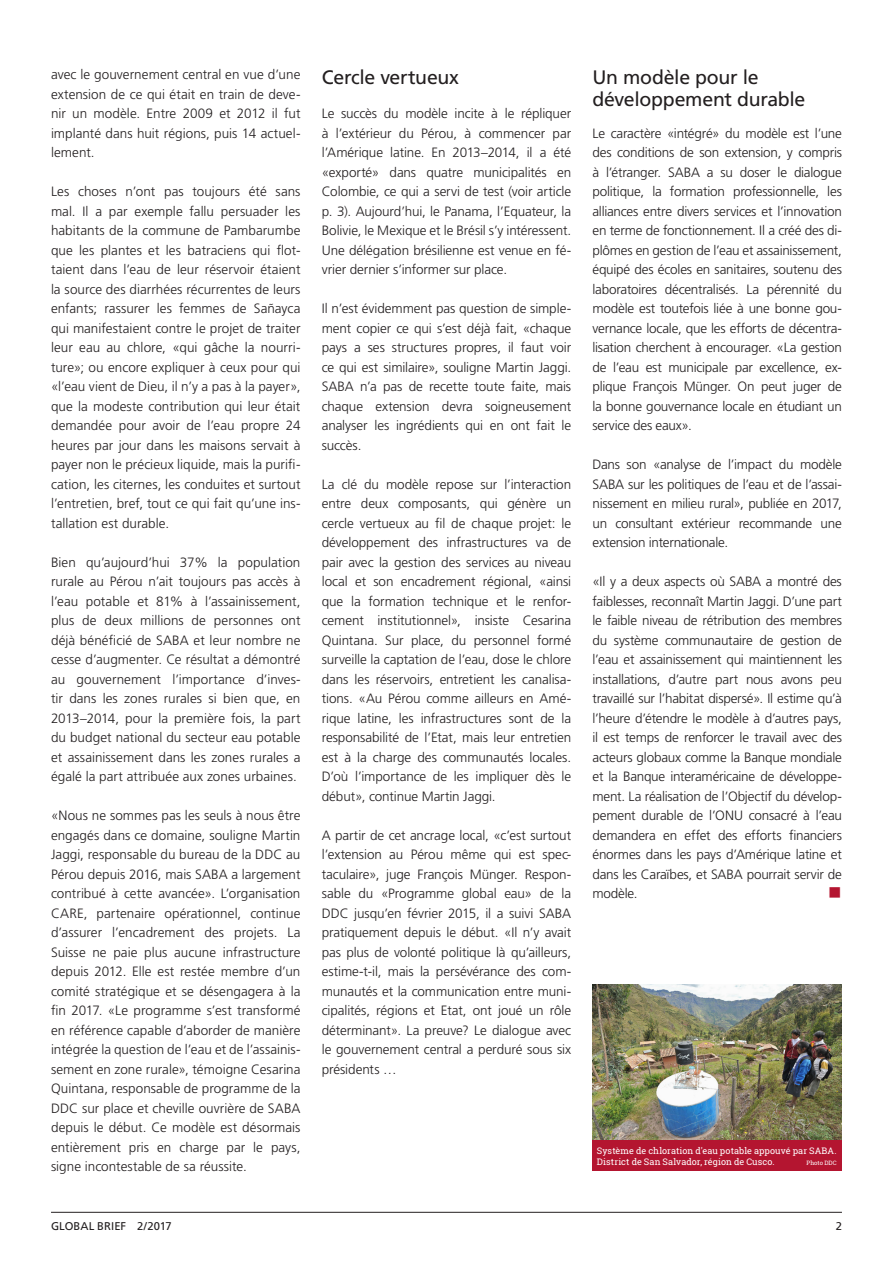
<style>
.page{position:relative;width:893px;height:1263px;background:#fff}
.page>*{position:absolute;margin:0;border:0;box-sizing:border-box;transform-origin:0 0}
.Titel{font:19.5px/22.5px "Frutiger LT Pro";letter-spacing:-.015em;color:#231f20}
.Lauftext{font:18px "Wingdings";color:#b41530}
.Lauftext-2{font:300 13.5px/19.5px "Frutiger LT Pro";letter-spacing:-.005em;color:#231f20;text-align:justify}
.Lauftext-3{font:11.25px "Frutiger LT Pro";letter-spacing:.005em;color:#231f20}
.Bildlegende{font:9px/11.2px "Roboto Slab";letter-spacing:.01em;color:#fff}
.Bildlegende-2{font:6px "Roboto Slab";color:#fff}
</style>
<div class="page">
<hr style="left:51px;top:1212px;width:791px;height:1px;background:#231f20">
<img style="left:592px;top:985px;width:250px;height:156px">
<div style="left:592px;top:1141px;width:250px;height:30px;background:#b41530"></div>
<p class="Lauftext-2" style="left:51px;top:65px;width:251px">avec le gouvernement central en vue d’une extension de ce qui était en train de deve&shy;nir un modèle. Entre 2009 et 2012 il fut implanté dans huit régions, puis 14 actuel&shy;lement.</p>
<p class="Lauftext-2" style="left:51px;top:182px;width:251px">Les choses n’ont pas toujours été sans mal. Il a par exemple fallu persuader les habitants de la commune de Pambarumbe que les plantes et les batraciens qui flot&shy;taient dans l’eau de leur réservoir étaient la source des diarrhées récurrentes de leurs enfants; rassurer les femmes de Sañayca qui manifestaient contre le projet de traiter leur eau au chlore, «qui gâche la nourri&shy;ture»; ou encore expliquer à ceux pour qui «l’eau vient de Dieu, il n’y a pas à la payer», que la modeste contribution qui leur était demandée pour avoir de l’eau propre 24 heures par jour dans les maisons servait à payer non le précieux liquide, mais la purifi&shy;cation, les citernes, les conduites et surtout l’entretien, bref, tout ce qui fait qu’une ins&shy;tallation est durable.</p>
<p class="Lauftext-2" style="left:51px;top:552px;width:251px">Bien qu’aujourd’hui 37% la population rurale au Pérou n’ait toujours pas accès à l’eau potable et 81% à l’assainissement, plus de deux millions de personnes ont déjà bénéficié de SABA et leur nombre ne cesse d’augmenter. Ce résultat a démontré au gouvernement l’importance d’inves&shy;tir dans les zones rurales si bien que, en 2013–2014, pour la première fois, la part du budget national du secteur eau potable et assainissement dans les zones rurales a égalé la part attribuée aux zones urbaines.</p>
<p class="Lauftext-2" style="left:51px;top:806px;width:251px">«Nous ne sommes pas les seuls à nous être engagés dans ce domaine, souligne Martin Jaggi, responsable du bureau de la DDC au Pérou depuis 2016, mais SABA a largement contribué à cette avancée». L’organisation CARE, partenaire opérationnel, continue d’assurer l’encadrement des projets. La Suisse ne paie plus aucune infrastructure depuis 2012. Elle est restée membre d’un comité stratégique et se désengagera à la fin 2017. «Le programme s’est transformé en référence capable d’aborder de manière intégrée la question de l’eau et de l’assainis&shy;sement en zone rurale», témoigne Cesarina Quintana, responsable de programme de la DDC sur place et cheville ouvrière de SABA depuis le début. Ce modèle est désormais entièrement pris en charge par le pays, signe incontestable de sa réussite.</p>
<p class="Titel" style="left:322px;top:66px;width:139px">Cercle vertueux</p>
<p class="Lauftext-2" style="left:322px;top:104px;width:251px">Le succès du modèle incite à le répliquer à l’extérieur du Pérou, à commencer par l’Amérique latine. En 2013–2014, il a été «exporté» dans quatre municipalités en Colombie, ce qui a servi de test (voir article p. 3). Aujourd’hui, le Panama, l’Equateur, la Bolivie, le Mexique et le Brésil s’y intéressent.<br>Une délégation brésilienne est venue en fé&shy;vrier dernier s’informer sur place.</p>
<p class="Lauftext-2" style="left:322px;top:299px;width:251px">Il n’est évidemment pas question de simple&shy;ment copier ce qui s’est déjà fait, «chaque pays a ses structures propres, il faut voir ce qui est similaire», souligne Martin Jaggi.<br>SABA n’a pas de recette toute faite, mais chaque extension devra soigneusement analyser les ingrédients qui en ont fait le succès.</p>
<p class="Lauftext-2" style="left:322px;top:474px;width:251px">La clé du modèle repose sur l’interaction entre deux composants, qui génère un cercle vertueux au fil de chaque projet: le développement des infrastructures va de pair avec la gestion des services au niveau local et son encadrement régional, «ainsi que la formation technique et le renfor&shy;cement institutionnel», insiste Cesarina Quintana. Sur place, du personnel formé surveille la captation de l’eau, dose le chlore dans les réservoirs, entretient les canalisa&shy;tions. «Au Pérou comme ailleurs en Amé&shy;rique latine, les infrastructures sont de la responsabilité de l’Etat, mais leur entretien est à la charge des communautés locales.<br>D’où l’importance de les impliquer dès le début», continue Martin Jaggi.</p>
<p class="Lauftext-2" style="left:322px;top:825px;width:251px">A partir de cet ancrage local, «c’est surtout l’extension au Pérou même qui est spec&shy;taculaire», juge François Münger. Respon&shy;sable du «Programme global eau» de la DDC jusqu’en février 2015, il a suivi SABA pratiquement depuis le début. «Il n’y avait pas plus de volonté politique là qu’ailleurs, estime-t-il, mais la persévérance des com&shy;munautés et la communication entre muni&shy;cipalités, régions et Etat, ont joué un rôle déterminant». La preuve? Le dialogue avec le gouvernement central a perduré sous six présidents …</p>
<p class="Titel" style="left:592px;top:66px;width:214px">Un modèle pour le développement durable</p>
<p class="Lauftext-2" style="left:592px;top:123px;width:251px">Le caractère «intégré» du modèle est l’une des conditions de son extension, y compris à l’étranger. SABA a su doser le dialogue politique, la formation professionnelle, les alliances entre divers services et l’innovation en terme de fonctionnement. Il a créé des di&shy;plômes en gestion de l’eau et assainissement, équipé des écoles en sanitaires, soutenu des laboratoires décentralisés. La pérennité du modèle est toutefois liée à une bonne gou&shy;vernance locale, que les efforts de décentra&shy;lisation cherchent à encourager. «La gestion de l’eau est municipale par excellence, ex&shy;plique François Münger. On peut juger de la bonne gouvernance locale en étudiant un service des eaux».</p>
<p class="Lauftext-2" style="left:592px;top:455px;width:251px">Dans son «analyse de l’impact du modèle SABA sur les politiques de l’eau et de l’assai&shy;nissement en milieu rural», publiée en 2017, un consultant extérieur recommande une extension internationale.</p>
<p class="Lauftext-2" style="left:592px;top:572px;width:251px">«Il y a deux aspects où SABA a montré des faiblesses, reconnaît Martin Jaggi. D’une part le faible niveau de rétribution des membres du système communautaire de gestion de l’eau et assainissement qui maintiennent les installations, d’autre part nous avons peu travaillé sur l’habitat dispersé». Il estime qu’à l’heure d’étendre le modèle à d’autres pays, il est temps de renforcer le travail avec des acteurs globaux comme la Banque mondiale et la Banque interaméricaine de développe&shy;ment. La réalisation de l’Objectif du dévelop&shy;pement durable de l’ONU consacré à l’eau demandera en effet des efforts financiers énormes dans les pays d’Amérique latine et dans les Caraïbes, et SABA pourrait servir de modèle.</p>
<p class="Lauftext" style="left:828px;top:883px;width:15px">■</p>
<p class="Bildlegende" style="left:597px;top:1144px;width:241px">Système de chloration d'eau potable appouvé par SABA.<br>District de San Salvador, région de Cusco.</p>
<p class="Bildlegende-2" style="left:807px;top:1158px;width:32px">Photo DDC</p>
<p class="Lauftext-3" style="left:51px;top:1219px;width:122px">GLOBAL BRIEF 2/2017</p>
<p class="Lauftext-3" style="left:836px;top:1219px;width:8px">2</p>
</div>
